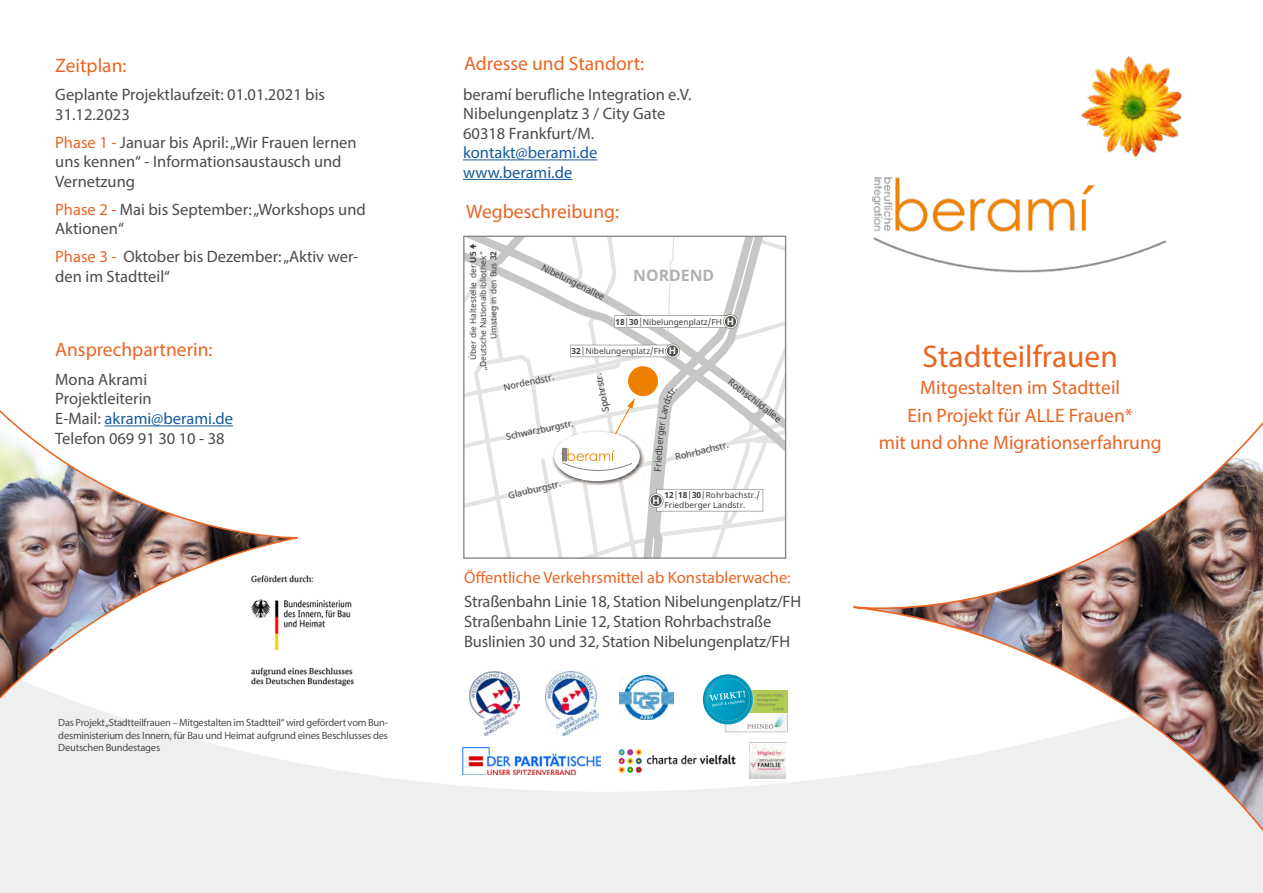
<style>
.page{position:relative;width:1263px;height:893px;background:#fff}
.page>*{position:absolute;margin:0;border:0;box-sizing:border-box;transform-origin:0 0}
.t1{font:31.5px "Myriad Pro";color:#ea6523}
.t2{font:19.5px/27.6px "Myriad Pro";color:#ea6523;text-align:center}
.t3{font:16.5px/19.5px "Myriad Pro";color:#4b4b4d}
.t4{font:16.5px "Myriad Pro";color:#ea6523}
.t5{font:16.5px/19.5px "Myriad Pro";color:#165b9a}
.t6{font:700 15.75px "Noto Sans";color:#b1b2af}
.t7{font:10.5px/12.6px "Myriad Pro";letter-spacing:-.02em;color:#4b4b4d;text-align:justify}
.t8{font:700 9.45px "Noto Sans";color:#fff}
.t9{font:9.3px "Noto Sans";color:#3e3e3c}
.t10{font:8.4px/10.1px "Noto Sans";color:#3e3e3c}
.s1{color:#ea6523}
.s2{color:#165b9a}
.s3{font-weight:700}
.s4{font-weight:700;font-size:9.45px;color:#fff}
</style>
<div class="page">
<svg style="left:0;top:671px;width:1263px;height:222px;fill:#eeefef"></svg>
<img style="left:872px;top:177px;width:295px;height:96px">
<img style="left:1081px;top:56px;width:101px;height:101px">
<img style="left:0;top:410px;width:336px;height:302px">
<img style="left:852px;top:422px;width:411px;height:426px">
<hr style="left:104px;top:425px;width:129px;height:1px;background:#165b9a">
<hr style="left:463px;top:159px;width:134px;height:1px;background:#165b9a">
<hr style="left:463px;top:179px;width:109px;height:1px;background:#165b9a">
<img style="left:470px;top:672px;width:49px;height:64px">
<img style="left:546px;top:672px;width:52px;height:64px">
<img style="left:619px;top:675px;width:54px;height:44px">
<img style="left:611px;top:747px;width:129px;height:29px">
<svg style="left:701px;top:672px;width:86px;height:60px"></svg>
<img style="left:750px;top:743px;width:36px;height:35px">
<img style="left:462px;top:748px;width:138px;height:27px">
<img style="left:232px;top:559px;width:139px;height:143px">
<svg style="left:464px;top:236px;width:322px;height:323px"></svg>
<p class="t2" style="left:55px;top:51px;width:73px">Zeitplan:</p>
<p class="t3" style="left:55px;top:84px;width:271px">Geplante Projektlaufzeit: 01.01.2021 bis<br>31.12.2023</p>
<p class="t3" style="left:55px;top:132px;width:303px"><span class="s1">Phase 1 -</span> Januar bis April: „Wir Frauen lernen uns kennen“ - Informationsaustausch und<br>Vernetzung</p>
<p class="t3" style="left:55px;top:199px;width:312px"><span class="s1">Phase 2 -</span> Mai bis September: „Workshops und<br>Aktionen“</p>
<p class="t3" style="left:55px;top:247px;width:305px"><span class="s1">Phase 3 -</span> Oktober bis Dezember: „Aktiv wer&shy;den im Stadtteil“</p>
<p class="t2" style="left:55px;top:336px;width:159px">Ansprechpartnerin:</p>
<p class="t3" style="left:55px;top:369px;width:179px">Mona Akrami<br>Projektleiterin<br>E-Mail: <span class="s2">akrami@berami.de<br></span>Telefon 069 91 30 10 - 38</p>
<p class="t7" style="left:58px;top:716px;width:331px">Das Projekt „Stadtteilfrauen – Mitgestalten im Stadtteil“ wird gefördert vom Bun&shy;desministerium des Innern, für Bau und Heimat aufgrund eines Beschlusses des Deutschen Bundestages</p>
<p class="t2" style="left:464px;top:49px;width:181px">Adresse und Standort:</p>
<p class="t3" style="left:463px;top:84px;width:230px">beramí berufliche Integration e.V.<br>Nibelungenplatz 3 / City Gate<br>60318 Frankfurt/M.</p>
<p class="t5" style="left:463px;top:143px;width:136px">kontakt@berami.de www.berami.de</p>
<p class="t2" style="left:466px;top:197px;width:154px">Wegbeschreibung:</p>
<p class="t10" style="left:468px;top:370px;width:121px;text-align:right;rotate:-90deg">Über die Haltestelle der <span class="s3">U5 </span>„Deutsche Nationalbibliothek“<br>Umstieg in den Bus <span class="s3">32</span></p>
<p class="t9" style="left:545px;top:261px;width:71px;rotate:26deg">Nibelungenallee</p>
<p class="t6" style="left:633px;top:264px;width:82px">NORDEND</p>
<p class="t10" style="left:615px;top:317px;width:120px"><span class="s3">18</span>|<span class="s3">30</span>|Nibelungenplatz/FH <span class="s4">H</span></p>
<p class="t10" style="left:572px;top:346px;width:106px"><span class="s3">32</span>|Nibelungenplatz/FH <span class="s4">H</span></p>
<p class="t9" style="left:502px;top:381px;width:53px;rotate:-12deg">Nordendstr.</p>
<p class="t9" style="left:505px;top:430px;width:70px;rotate:-11deg">Schwarzburgstr.</p>
<p class="t9" style="left:507px;top:489px;width:55px;rotate:-13deg">Glauburgstr.</p>
<p class="t9" style="left:599px;top:413px;width:40px;rotate:-101deg">Spohrstr.</p>
<p class="t9" style="left:734px;top:376px;width:66px;rotate:38deg">Rothschildallee</p>
<p class="t9" style="left:674px;top:451px;width:56px;rotate:-13deg">Rohrbachstr.</p>
<p class="t8" style="left:652px;top:494px;width:9px">H</p>
<p class="t10" style="left:664px;top:490px;width:97px"><span class="s3">12</span>|<span class="s3">18</span>|<span class="s3">30</span>|Rohrbachstr./<br>Friedberger Landstr.</p>
<p class="t4" style="left:464px;top:567px;width:328px">Öffentliche Verkehrsmittel ab Konstablerwache:</p>
<p class="t3" style="left:464px;top:591px;width:338px">Straßenbahn Linie 18, Station Nibelungenplatz/FH<br>Straßenbahn Linie 12, Station Rohrbachstraße<br>Buslinien 30 und 32, Station Nibelungenplatz/FH</p>
<h1 class="t1" style="left:923px;top:336px;width:197px">Stadtteilfrauen</h1>
<p class="t2" style="left:879px;top:373px;width:284px">Mitgestalten im Stadtteil<br>Ein Projekt für ALLE Frauen*<br>mit und ohne Migrationserfahrung</p>
</div>
